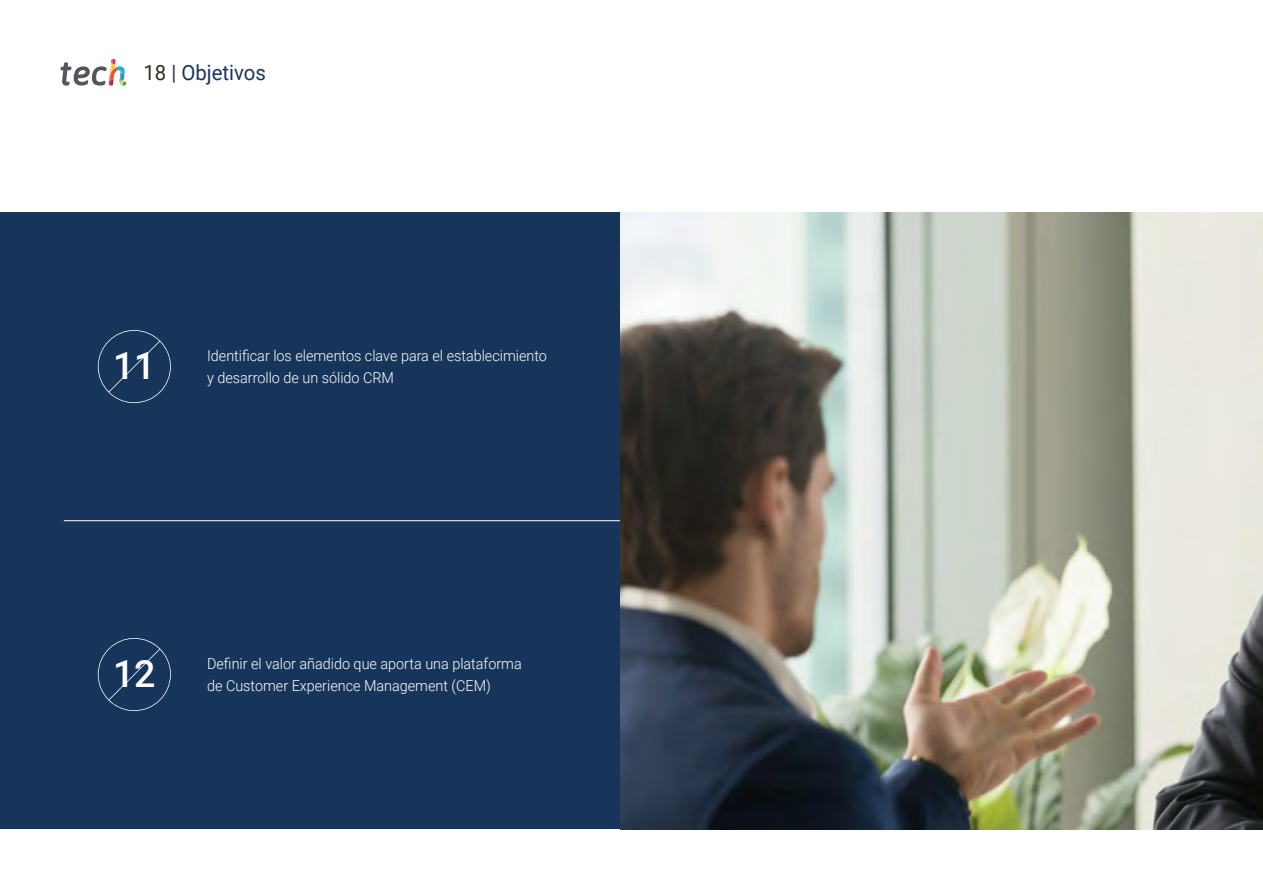
<style>
.page{position:relative;width:1263px;height:893px;background:#fff}
.page>*{position:absolute;margin:0;border:0;box-sizing:border-box;transform-origin:0 0}
.t1{font:500 37.5px "Roboto";color:#fff}
.t2{font:21px "Roboto";color:#1a355c}
.t3{font:300 15px "Roboto";color:#fff;scale:.96 1}
.s1{color:#312e20}
</style>
<div class="page">
<svg style="left:61px;top:59px;width:65px;height:27px"></svg>
<div style="left:0;top:213px;width:621px;height:616px;background:#17355b"></div>
<svg style="left:98px;top:330px;width:73px;height:73px"></svg>
<svg style="left:98px;top:638px;width:73px;height:73px"></svg>
<hr style="left:64px;top:520px;width:1199px;height:1px;background:#fff">
<img style="left:621px;top:213px;width:642px;height:616px">
<h2 class="t2" style="left:144px;top:57px;width:124px"><span class="s1">18</span> | Objetivos</h2>
<h1 class="t1" style="left:113px;top:340px;width:44px">11</h1>
<p class="t3" style="left:207px;top:345px;width:355px">Identificar los elementos clave para el establecimiento</p>
<p class="t3" style="left:207px;top:368px;width:196px">y desarrollo de un sólido CRM</p>
<h1 class="t1" style="left:113px;top:648px;width:44px">12</h1>
<p class="t3" style="left:207px;top:653px;width:329px">Definir el valor añadido que aporta una plataforma</p>
<p class="t3" style="left:207px;top:675px;width:297px">de Customer Experience Management (CEM)</p>
</div>
